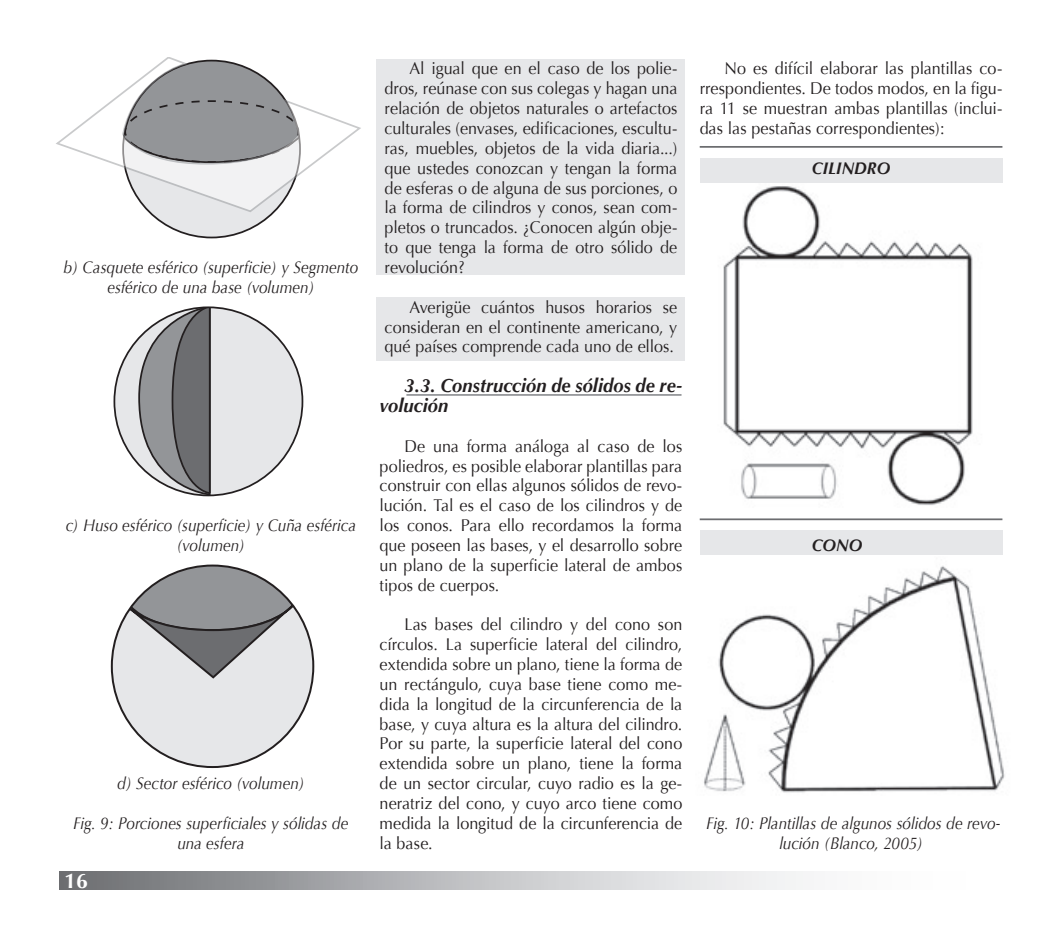
<style>
.page{position:relative;width:1062px;height:943px;background:#fff}
.page>*{position:absolute;margin:0;border:0;box-sizing:border-box;transform-origin:0 0}
.t1{font:700 21px "Optima";color:#fff}
.t2{font:italic 700 19.25px/19.8px "Optima";letter-spacing:.005em;color:#231f20;scale:.95 1}
.t3{font:16.97px/19.8px "Optima";color:#231f20;text-align:justify;scale:.95 1}
.t4{font:italic 16.97px/19.8px "Optima";color:#231f20;text-align:center;scale:.9 1}
.t5{font:italic 700 16.97px "Optima";letter-spacing:.005em;color:#231f20;scale:.95 1}
</style>
<div class="page">
<div style="left:60px;top:871px;width:942px;height:18px;background:linear-gradient(to right,#75777b,#fff)"></div>
<img style="left:705px;top:182px;width:284px;height:323px">
<div style="left:699px;top:530px;width:303px;height:25px;background:#e6e7e9"></div>
<hr style="left:699px;top:518px;width:303px;height:2px;background:#6c6d70">
<div style="left:699px;top:158px;width:303px;height:24px;background:#e6e7e9"></div>
<hr style="left:699px;top:146px;width:303px;height:2px;background:#6c6d70">
<hr style="left:406px;top:394px;width:275px;height:2px;background:#939598">
<div style="left:376px;top:297px;width:308px;height:64px;background:#e6e7e9"></div>
<div style="left:376px;top:60px;width:308px;height:215px;background:#e6e7e9"></div>
<div style="left:123px;top:61px;width:177px;height:176px;background:#e6e7e9;border-radius:50%"></div>
<svg style="left:56px;top:57px;width:305px;height:156px"></svg>
<div style="left:114px;top:307px;width:188px;height:188px;background:#e6e7e9;border-radius:50%"></div>
<svg style="left:137px;top:309px;width:74px;height:186px"></svg>
<div style="left:112px;top:565px;width:201px;height:202px;background:#e6e7e9;border-radius:50%"></div>
<svg style="left:118px;top:565px;width:188px;height:114px"></svg>
<img style="left:704px;top:566px;width:301px;height:227px">
<p class="t4" style="left:64px;top:257px;width:329px">b) Casquete esférico (superficie) y Segmento esférico de una base (volumen)</p>
<p class="t4" style="left:66px;top:515px;width:324px">c) Huso esférico (superficie) y Cuña esférica (volumen)</p>
<p class="t4" style="left:117px;top:773px;width:209px">d) Sector esférico (volumen)</p>
<p class="t4" style="left:73px;top:813px;width:307px">Fig. 9: Porciones superficiales y sólidas de una esfera</p>
<p class="t1" style="left:64px;top:868px;width:25px">16</p>
<p class="t3" style="left:384px;top:59px;width:310px;text-indent:25px">Al igual que en el caso de los polie&shy;dros, reúnase con sus colegas y hagan una relación de objetos naturales o artefactos culturales (envases, edificaciones, escultu&shy;ras, muebles, objetos de la vida diaria...) que ustedes conozcan y tengan la forma de esferas o de alguna de sus porciones, o la forma de cilindros y conos, sean com&shy;pletos o truncados. ¿Conocen algún obje&shy;to que tenga la forma de otro sólido de revolución?</p>
<p class="t3" style="left:384px;top:297px;width:310px;text-indent:25px">Averigüe cuántos husos horarios se consideran en el continente americano, y qué países comprende cada uno de ellos.</p>
<p class="t2" style="left:379px;top:376px;width:320px;text-indent:25px">3.3. Construcción de sólidos de re&shy;volución</p>
<p class="t3" style="left:379px;top:436px;width:320px;text-indent:25px">De una forma análoga al caso de los poliedros, es posible elaborar plantillas para construir con ellas algunos sólidos de revo&shy;lución. Tal es el caso de los cilindros y de los conos. Para ello recordamos la forma que poseen las bases, y el desarrollo sobre un plano de la superficie lateral de ambos tipos de cuerpos.</p>
<p class="t3" style="left:379px;top:615px;width:320px;text-indent:25px">Las bases del cilindro y del cono son círculos. La superficie lateral del cilindro, extendida sobre un plano, tiene la forma de un rectángulo, cuya base tiene como me&shy;dida la longitud de la circunferencia de la base, y cuya altura es la altura del cilindro.<br>Por su parte, la superficie lateral del cono extendida sobre un plano, tiene la forma de un sector circular, cuyo radio es la ge&shy;neratriz del cono, y cuyo arco tiene como medida la longitud de la circunferencia de la base.</p>
<p class="t3" style="left:699px;top:59px;width:320px;text-indent:25px">No es difícil elaborar las plantillas co&shy;rrespondientes. De todos modos, en la figu&shy;ra 11 se muestran ambas plantillas (inclui&shy;das las pestañas correspondientes):</p>
<p class="t5" style="left:812px;top:158px;width:84px">CILINDRO</p>
<p class="t5" style="left:812px;top:535px;width:54px">CONO</p>
<p class="t4" style="left:706px;top:813px;width:328px">Fig. 10: Plantillas de algunos sólidos de revo&shy;lución (Blanco, 2005)</p>
</div>
